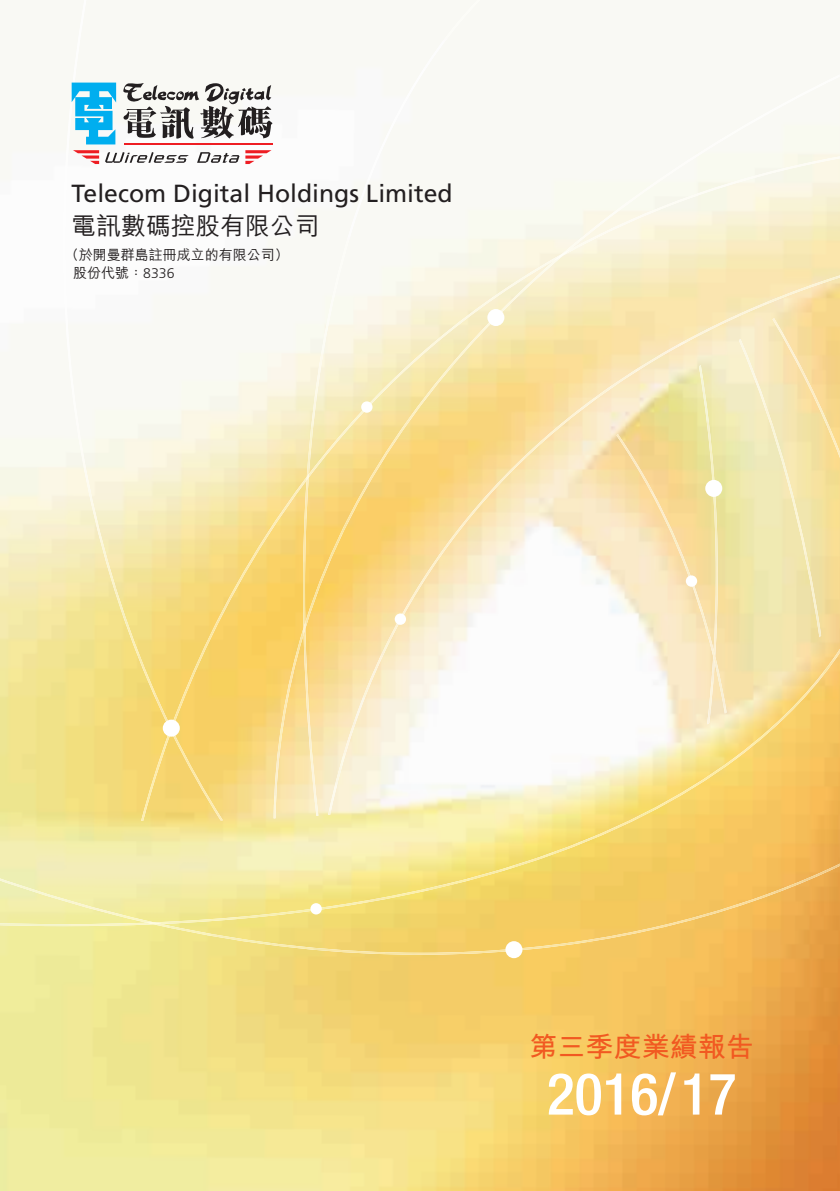
<style>
.page{position:relative;width:840px;height:1191px;background:#fff}
.page>*{position:absolute;margin:0;border:0;box-sizing:border-box;transform-origin:0 0}
.t1{font:500 condensed 58px "Helvetica Neue LT Std";color:#fff}
.t2{font:700 28px "M Hei HK";color:#f15921}
.t3{font:24.8px "Frutiger LT Std";color:#231f20}
.t4{font:500 24.8px "M Hei HK";color:#231f20}
.t5{font:500 14px/17.8px "M Hei HK";color:#231f20}
.s1{font-family:"Adobe Ming Std";font-weight:300}
.s2{font-family:"Frutiger LT Std";font-weight:300}
</style>
<div class="page">
<img style="left:0;top:0;width:840px;height:1191px">
<img style="left:497px;top:256px;width:65px;height:70px">
<img style="left:346px;top:477px;width:73px;height:49px">
<img style="left:273px;top:520px;width:74px;height:298px">
<img style="left:561px;top:74px;width:278px;height:180px">
<img style="left:303px;top:477px;width:15px;height:339px">
<img style="left:306px;top:0;width:191px;height:477px">
<svg style="left:303px;top:622px;width:2px;height:12px"></svg>
<img style="left:141px;top:729px;width:30px;height:92px">
<img style="left:631px;top:156px;width:208px;height:63px">
<img style="left:513px;top:219px;width:124px;height:64px">
<img style="left:428px;top:282px;width:90px;height:65px">
<img style="left:362px;top:346px;width:70px;height:64px">
<img style="left:304px;top:410px;width:62px;height:73px">
<img style="left:237px;top:478px;width:68px;height:109px">
<img style="left:171px;top:581px;width:67px;height:148px">
<img style="left:554px;top:249px;width:16px;height:12px">
<svg style="left:306px;top:474px;width:3px;height:6px"></svg>
<img style="left:63px;top:0;width:53px;height:593px">
<img style="left:115px;top:585px;width:55px;height:144px">
<img style="left:169px;top:723px;width:54px;height:97px">
<img style="left:681px;top:275px;width:158px;height:67px">
<img style="left:578px;top:342px;width:109px;height:68px">
<img style="left:503px;top:409px;width:79px;height:68px">
<img style="left:446px;top:476px;width:60px;height:69px">
<img style="left:391px;top:544px;width:58px;height:94px">
<img style="left:328px;top:632px;width:64px;height:183px">
<img style="left:772px;top:318px;width:67px;height:140px">
<img style="left:738px;top:339px;width:82px;height:298px">
<img style="left:698px;top:365px;width:19px;height:359px">
<img style="left:616px;top:434px;width:110px;height:279px">
<img style="left:0;top:863px;width:839px;height:91px">
<img style="left:767px;top:649px;width:72px;height:84px">
<img style="left:687px;top:729px;width:81px;height:60px">
<img style="left:535px;top:788px;width:157px;height:70px">
<img style="left:0;top:857px;width:543px;height:69px">
<svg style="left:146px;top:922px;width:15px;height:2px"></svg>
<img style="left:839px;top:854px;width:1px;height:100px">
<img style="left:839px;top:866px;width:1px;height:60px">
<div style="left:487px;top:309px;width:17px;height:17px;background:#fff;border-radius:50%"></div>
<div style="left:361px;top:401px;width:11px;height:12px;background:#fff;border-radius:50%"></div>
<div style="left:394px;top:613px;width:12px;height:12px;background:#fff;border-radius:50%"></div>
<div style="left:685px;top:575px;width:11px;height:12px;background:#fff;border-radius:50%"></div>
<div style="left:310px;top:903px;width:11px;height:11px;background:#fff;border-radius:50%"></div>
<div style="left:163px;top:719px;width:17px;height:17px;background:#fff;border-radius:50%"></div>
<div style="left:704px;top:480px;width:17px;height:17px;background:#fff;border-radius:50%"></div>
<div style="left:505px;top:941px;width:17px;height:17px;background:#fff;border-radius:50%"></div>
<svg style="left:72px;top:83px;width:44px;height:61px"></svg>
<svg style="left:197px;top:152px;width:42px;height:11px"></svg>
<svg style="left:105px;top:152px;width:84px;height:11px"></svg>
<svg style="left:73px;top:150px;width:26px;height:14px"></svg>
<svg style="left:245px;top:150px;width:26px;height:14px"></svg>
<hr style="left:124px;top:143px;width:148px;height:2px;background:#ee1d23">
<svg style="left:123px;top:82px;width:149px;height:57px"></svg>
<p class="t3" style="left:72px;top:179px;width:382px">Telecom Digital Holdings Limited</p>
<p class="t4" style="left:72px;top:208px;width:249px">電訊數碼控股有限公司</p>
<p class="t5" style="left:73px;top:245px;width:217px;text-indent:-8px">（於開曼群島註冊成立的有限公司(股份代號<span class="s1">：</span><span class="s2">8336</span></p>
<p class="t2" style="left:529px;top:1026px;width:225px">第三季度業績報告</p>
<h1 class="t1" style="left:546px;top:1059px;width:191px">2016/17</h1>
</div>
